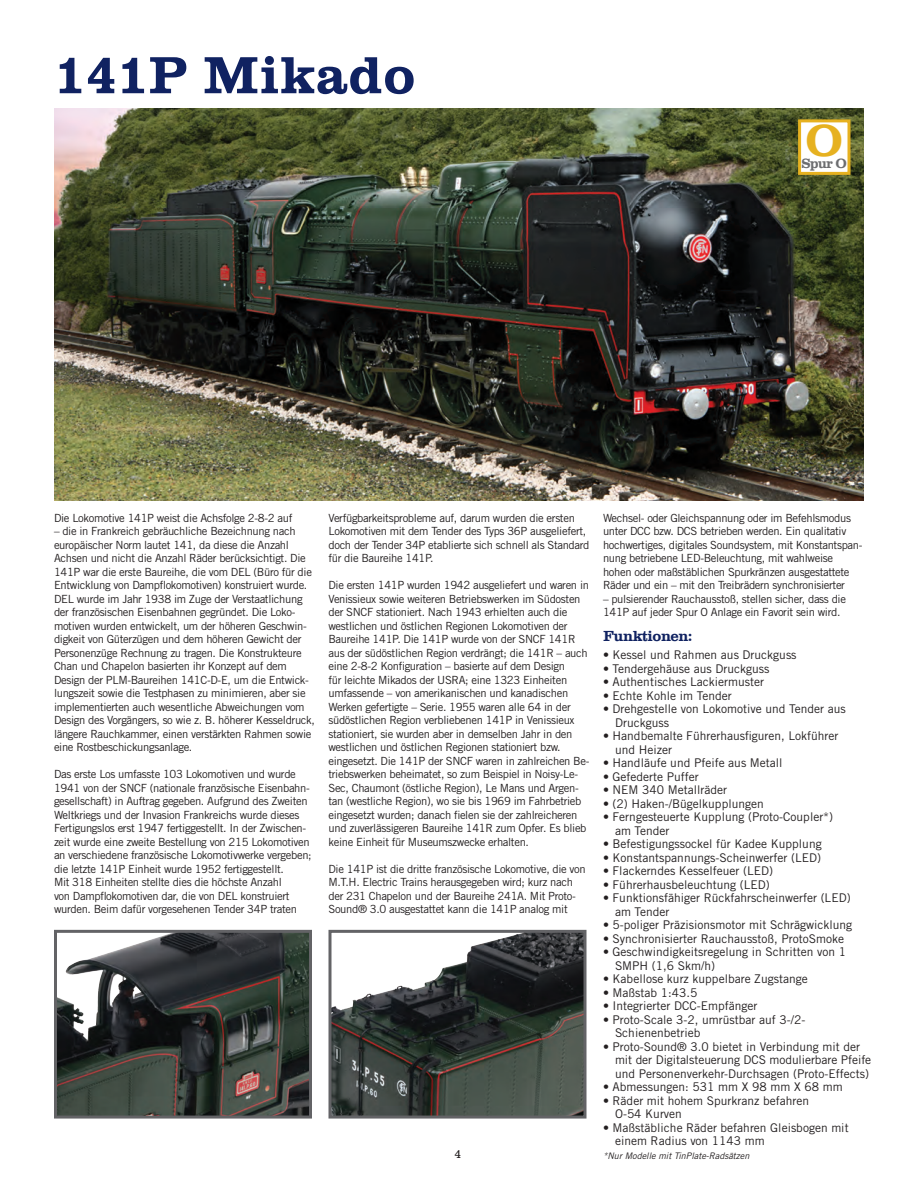
<style>
.page{position:relative;width:918px;height:1188px;background:#fff}
.page>*{position:absolute;margin:0;border:0;box-sizing:border-box;transform-origin:0 0}
.Top_Header{font:54px "Clarendon Bold DTC";letter-spacing:.01em;color:#102261}
.Freight_Header{font:46.2px "Clarendon Bold DTC";color:#e6b120}
.Freight_Header-2{font:15px "Clarendon Bold DTC";letter-spacing:-.03em;color:#102261}
.Freight_Header-3{font:13.8px "Clarendon Bold DTC";color:#6c6d70}
.Product_Info{font:12px/13.5px "Trade Gothic LT Std";color:#231f20}
.t1{font:12px "Clarendon Light DTC";color:#231f20}
.Paragraph_Text_Bold{font:11.25px/13.5px "Trade Gothic LT Std";letter-spacing:-.03em;color:#231f20}
.Product_Info-2{font:italic 9px "Trade Gothic LT Std";color:#231f20}
</style>
<div class="page">
<img style="left:54px;top:108px;width:810px;height:392px">
<img style="left:58px;top:934px;width:250px;height:181px">
<div style="left:54px;top:930px;width:258px;height:189px;border:3px solid #636366"></div>
<img style="left:332px;top:934px;width:250px;height:181px">
<div style="left:328px;top:930px;width:258px;height:189px;border:3px solid #636366"></div>
<div style="left:798px;top:119px;width:52px;height:56px;background:#fff;border:3px solid #e6b120"></div>
<p class="Top_Header" style="left:54px;top:45px;width:363px">141P Mikado</p>
<p class="Freight_Header" style="left:805px;top:114px;width:40px">O</p>
<p class="Freight_Header-3" style="left:802px;top:156px;width:47px">Spur O</p>
<p class="Paragraph_Text_Bold" style="left:54px;top:511px;width:240px">Die Lokomotive 141P weist die Achsfolge 2-8-2 auf</p>
<p class="Paragraph_Text_Bold" style="left:54px;top:524px;width:262px">– die in Frankreich gebräuchliche Bezeichnung nach europäischer Norm lautet 141, da diese die Anzahl Achsen und nicht die Anzahl Räder berücksichtigt. Die 141P war die erste Baureihe, die vom DEL (Büro für die Entwicklung von Dampflokomotiven) konstruiert wurde.<br>DEL wurde im Jahr 1938 im Zuge der Verstaatlichung der französischen Eisenbahnen gegründet. Die Loko&shy;motiven wurden entwickelt, um der höheren Geschwin&shy;digkeit von Güterzügen und dem höheren Gewicht der Personenzüge Rechnung zu tragen. Die Konstrukteure Chan und Chapelon basierten ihr Konzept auf dem Design der PLM-Baureihen 141C-D-E, um die Entwick&shy;lungszeit sowie die Testphasen zu minimieren, aber sie implementierten auch wesentliche Abweichungen vom Design des Vorgängers, so wie z. B. höherer Kesseldruck, längere Rauchkammer, einen verstärkten Rahmen sowie eine Rostbeschickungsanlage.</p>
<p class="Paragraph_Text_Bold" style="left:54px;top:767px;width:259px">Das erste Los umfasste 103 Lokomotiven und wurde 1941 von der SNCF (nationale französische Eisenbahn&shy;gesellschaft) in Auftrag gegeben. Aufgrund des Zweiten Weltkriegs und der Invasion Frankreichs wurde dieses Fertigungslos erst 1947 fertiggestellt. In der Zwischen&shy;zeit wurde eine zweite Bestellung von 215 Lokomotiven an verschiedene französische Lokomotivwerke vergeben; die letzte 141P Einheit wurde 1952 fertiggestellt.<br>Mit 318 Einheiten stellte dies die höchste Anzahl<br>von Dampflokomotiven dar, die von DEL konstruiert wurden. Beim dafür vorgesehenen Tender 34P traten</p>
<p class="Paragraph_Text_Bold" style="left:328px;top:511px;width:263px">Verfügbarkeitsprobleme auf, darum wurden die ersten Lokomotiven mit dem Tender des Typs 36P ausgeliefert, doch der Tender 34P etablierte sich schnell als Standard für die Baureihe 141P.</p>
<p class="Paragraph_Text_Bold" style="left:328px;top:578px;width:263px">Die ersten 141P wurden 1942 ausgeliefert und waren in Venissieux sowie weiteren Betriebswerken im Südosten der SNCF stationiert. Nach 1943 erhielten auch die westlichen und östlichen Regionen Lokomotiven der Baureihe 141P. Die 141P wurde von der SNCF 141R aus der südöstlichen Region verdrängt; die 141R – auch eine 2-8-2 Konfiguration – basierte auf dem Design<br>für leichte Mikados der USRA; eine 1323 Einheiten umfassende – von amerikanischen und kanadischen Werken gefertigte – Serie. 1955 waren alle 64 in der südöstlichen Region verbliebenen 141P in Venissieux stationiert, sie wurden aber in demselben Jahr in den westlichen und östlichen Regionen stationiert bzw. eingesetzt. Die 141P der SNCF waren in zahlreichen Be&shy;triebswerken beheimatet, so zum Beispiel in Noisy-Le-Sec, Chaumont (östliche Region), Le Mans und Argen&shy;tan (westliche Region), wo sie bis 1969 im Fahrbetrieb eingesetzt wurden; danach fielen sie der zahlreicheren und zuverlässigeren Baureihe 141R zum Opfer. Es blieb keine Einheit für Museumszwecke erhalten.</p>
<p class="Paragraph_Text_Bold" style="left:328px;top:862px;width:259px">Die 141P ist die dritte französische Lokomotive, die von M.T.H. Electric Trains herausgegeben wird; kurz nach der 231 Chapelon und der Baureihe 241A. Mit Proto-Sound® 3.0 ausgestattet kann die 141P analog mit</p>
<p class="t1" style="left:455px;top:1147px;width:8px">4</p>
<p class="Paragraph_Text_Bold" style="left:603px;top:511px;width:261px">Wechsel- oder Gleichspannung oder im Befehlsmodus unter DCC bzw. DCS betrieben werden. Ein qualitativ hochwertiges, digitales Soundsystem, mit Konstantspan&shy;nung betriebene LED-Beleuchtung, mit wahlweise hohen oder maßstäblichen Spurkränzen ausgestattete Räder und ein – mit den Treibrädern synchronisierter</p>
<p class="Paragraph_Text_Bold" style="left:603px;top:592px;width:245px">– pulsierender Rauchausstoß, stellen sicher, dass die<br>141P auf jeder Spur O Anlage ein Favorit sein wird.</p>
<p class="Freight_Header-2" style="left:603px;top:628px;width:91px">Funktionen:</p>
<p class="Product_Info" style="left:603px;top:648px;width:195px">• Kessel und Rahmen aus Druckguss</p>
<p class="Product_Info" style="left:603px;top:662px;width:168px">• Tendergehäuse aus Druckguss</p>
<p class="Product_Info" style="left:603px;top:675px;width:163px">• Authentisches Lackiermuster</p>
<p class="Product_Info" style="left:603px;top:689px;width:130px">• Echte Kohle im Tender</p>
<p class="Product_Info" style="left:615px;top:702px;width:232px;text-indent:-12px">• Drehgestelle von Lokomotive und Tender aus<br>Druckguss</p>
<p class="Product_Info" style="left:603px;top:729px;width:237px">• Handbemalte Führerhausfiguren, Lokführer</p>
<p class="Product_Info" style="left:615px;top:743px;width:58px">und Heizer</p>
<p class="Product_Info" style="left:603px;top:756px;width:181px">• Handläufe und Pfeife aus Metall</p>
<p class="Product_Info" style="left:603px;top:770px;width:97px">• Gefederte Puffer</p>
<p class="Product_Info" style="left:603px;top:783px;width:126px">• NEM 340 Metallräder</p>
<p class="Product_Info" style="left:603px;top:797px;width:162px">• (2) Haken-/Bügelkupplungen</p>
<p class="Product_Info" style="left:603px;top:810px;width:232px">• Ferngesteuerte Kupplung (Proto-Coupler*)</p>
<p class="Product_Info" style="left:615px;top:824px;width:56px">am Tender</p>
<p class="Product_Info" style="left:603px;top:837px;width:220px">• Befestigungssockel für Kadee Kupplung</p>
<p class="Product_Info" style="left:603px;top:851px;width:220px">• Konstantspannungs-Scheinwerfer (LED)</p>
<p class="Product_Info" style="left:603px;top:864px;width:172px">• Flackerndes Kesselfeuer (LED)</p>
<p class="Product_Info" style="left:603px;top:878px;width:168px">• Führerhausbeleuchtung (LED)</p>
<p class="Product_Info" style="left:615px;top:891px;width:237px;text-indent:-12px">• Funktionsfähiger Rückfahrscheinwerfer (LED) am Tender</p>
<p class="Product_Info" style="left:603px;top:918px;width:251px">• 5-poliger Präzisionsmotor mit Schrägwicklung</p>
<p class="Product_Info" style="left:603px;top:932px;width:243px">• Synchronisierter Rauchausstoß, ProtoSmoke</p>
<p class="Product_Info" style="left:615px;top:945px;width:232px;text-indent:-12px">• Geschwindigkeitsregelung in Schritten von 1<br>SMPH (1,6 Skm/h)</p>
<p class="Product_Info" style="left:603px;top:972px;width:206px">• Kabellose kurz kuppelbare Zugstange</p>
<p class="Product_Info" style="left:603px;top:986px;width:96px">• Maßstab 1:43.5</p>
<p class="Product_Info" style="left:603px;top:999px;width:156px">• Integrierter DCC-Empfänger</p>
<p class="Product_Info" style="left:603px;top:1013px;width:204px">• Proto-Scale 3-2, umrüstbar auf 3-/2-</p>
<p class="Product_Info" style="left:615px;top:1026px;width:87px">Schienenbetrieb</p>
<p class="Product_Info" style="left:615px;top:1040px;width:258px;text-indent:-12px">• Proto-Sound® 3.0 bietet in Verbindung mit der mit der Digitalsteuerung DCS modulierbare Pfeife und Personenverkehr-Durchsagen (Proto-Effects)</p>
<p class="Product_Info" style="left:603px;top:1080px;width:241px">• Abmessungen: 531 mm X 98 mm X 68 mm</p>
<p class="Product_Info" style="left:603px;top:1094px;width:208px">• Räder mit hohem Spurkranz befahren</p>
<p class="Product_Info" style="left:615px;top:1107px;width:68px">O-54 Kurven</p>
<p class="Product_Info" style="left:615px;top:1121px;width:235px;text-indent:-12px">• Maßstäbliche Räder befahren Gleisbogen mit einem Radius von 1143 mm</p>
<p class="Product_Info-2" style="left:603px;top:1150px;width:148px">*Nur Modelle mit TinPlate-Radsätzen</p>
</div>
